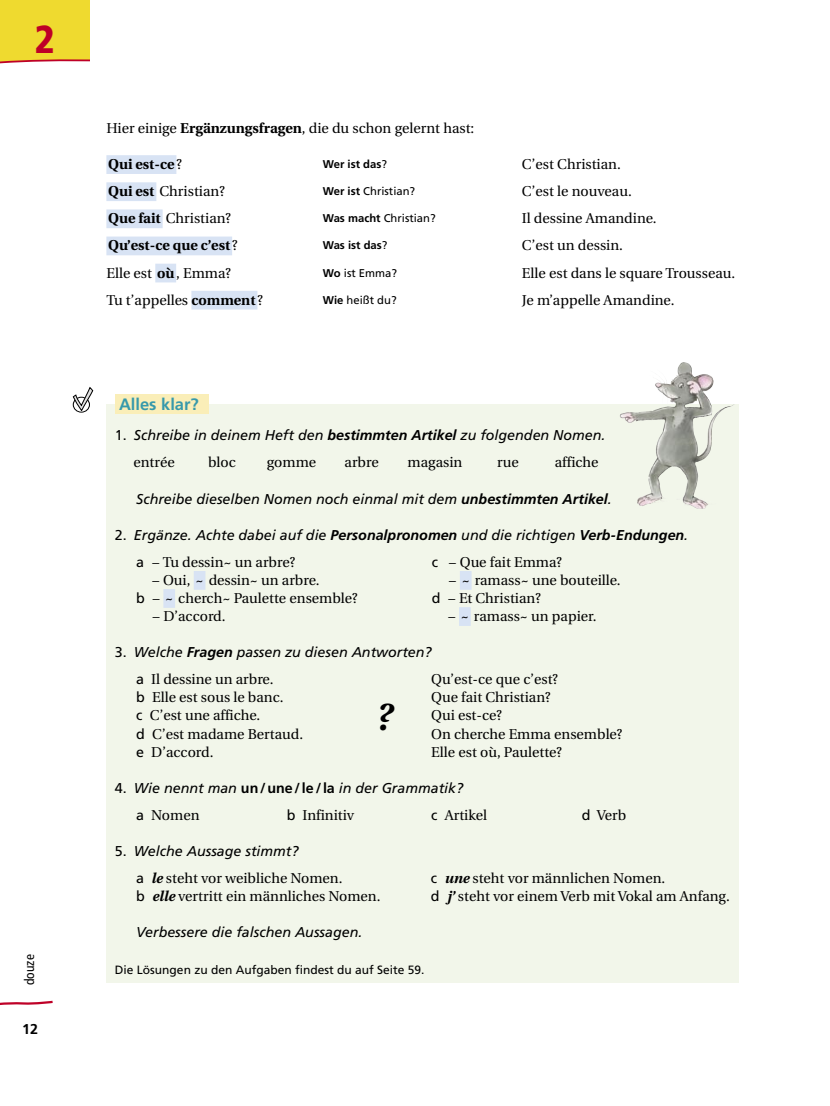
<style>
.page{position:relative;width:830px;height:1106px;background:#fff}
.page>*{position:absolute;margin:0;border:0;box-sizing:border-box;transform-origin:0 0}
.t1{font:900 condensed 39px "Frutiger";color:#be0027}
.t2{font:italic 600 37.5px "Utopia";color:#000}
.t3{font:700 16.5px "Frutiger";color:#3799ab}
.t4{font:14.25px/18px "Utopia";color:#000}
.t5{font:italic 14.25px "Frutiger";color:#000}
.t6{font:700 14.25px "Utopia";color:#000}
.t7{font:700 14.25px "Frutiger";color:#000}
.t8{font:condensed 13.5px "Frutiger";color:#000}
.t9{font:12px "Frutiger";color:#000}
.t10{font:11.25px "Frutiger";color:#000}
.t11{font:700 11.25px "Frutiger";color:#000}
.s1{font-weight:700}
.s2{font-weight:400}
.s3{font-style:normal}
.s4{font-family:"Frutiger"}
.s5{font-weight:700;font-style:normal}
.s6{font-weight:700;font-style:italic}
</style>
<div class="page">
<svg style="left:0;top:0;width:89px;height:64px;background:#eed536"></svg>
<div style="left:106px;top:155px;width:70px;height:19px;background:#d8e3f4"></div>
<div style="left:106px;top:182px;width:50px;height:19px;background:#d8e3f4"></div>
<div style="left:106px;top:209px;width:56px;height:19px;background:#d8e3f4"></div>
<div style="left:106px;top:236px;width:126px;height:19px;background:#d8e3f4"></div>
<div style="left:155px;top:264px;width:21px;height:18px;background:#d8e3f4"></div>
<div style="left:191px;top:291px;width:66px;height:18px;background:#d8e3f4"></div>
<div style="left:106px;top:404px;width:632px;height:578px;background:#f2f6ea"></div>
<div style="left:194px;top:571px;width:11px;height:19px;background:#d8e3f4"></div>
<div style="left:459px;top:571px;width:12px;height:19px;background:#d8e3f4"></div>
<div style="left:163px;top:589px;width:12px;height:19px;background:#d8e3f4"></div>
<div style="left:459px;top:607px;width:11px;height:19px;background:#d8e3f4"></div>
<div style="left:115px;top:394px;width:93px;height:20px;background:#faeeb8"></div>
<div style="left:73px;top:397px;width:17px;height:15px;border:1px solid #000;border-radius:50%"></div>
<svg style="left:73px;top:387px;width:20px;height:23px"></svg>
<img style="left:688px;top:363px;width:24px;height:16px">
<svg style="left:0;top:1000px;width:53px;height:5px"></svg>
<h1 class="t1" style="left:34px;top:16px;width:22px">2</h1>
<p class="t8" style="left:22px;top:985px;width:32px;rotate:-90deg">douze</p>
<p class="t7" style="left:22px;top:1020px;width:17px">12</p>
<p class="t4" style="left:106px;top:119px;width:369px">Hier einige <span class="s1">Ergänzungsfragen</span>, die du schon gelernt hast:</p>
<p class="t6" style="left:108px;top:156px;width:75px">Qui est-ce <span class="s2">?</span></p>
<p class="t11" style="left:322px;top:158px;width:66px">Wer ist das<span class="s2">?</span></p>
<p class="t4" style="left:521px;top:155px;width:100px">C’est Christian.</p>
<p class="t4" style="left:108px;top:183px;width:118px"><span class="s1">Qui est</span> Christian?</p>
<p class="t10" style="left:322px;top:185px;width:94px"><span class="s1">Wer ist</span> Christian?</p>
<p class="t4" style="left:521px;top:183px;width:111px">C’est le nouveau.</p>
<p class="t4" style="left:108px;top:210px;width:124px"><span class="s1">Que fait</span> Christian?</p>
<p class="t10" style="left:322px;top:212px;width:114px"><span class="s1">Was macht</span> Christian?</p>
<p class="t4" style="left:521px;top:210px;width:136px">Il dessine Amandine.</p>
<p class="t6" style="left:108px;top:237px;width:131px">Qu’est-ce que c’est <span class="s2">?</span></p>
<p class="t11" style="left:322px;top:239px;width:66px">Was ist das<span class="s2">?</span></p>
<p class="t4" style="left:521px;top:237px;width:103px">C’est un dessin.</p>
<p class="t4" style="left:106px;top:264px;width:126px">Elle est <span class="s1">où</span> , Emma?</p>
<p class="t10" style="left:322px;top:266px;width:76px"><span class="s1">Wo</span> ist Emma?</p>
<p class="t4" style="left:521px;top:264px;width:215px">Elle est dans le square Trousseau.</p>
<p class="t4" style="left:106px;top:291px;width:158px">Tu t’appelles <span class="s1">comment</span> ?</p>
<p class="t10" style="left:322px;top:293px;width:75px"><span class="s1">Wie</span> heißt du?</p>
<p class="t4" style="left:521px;top:291px;width:154px">Je m’appelle Amandine.</p>
<p class="t3" style="left:119px;top:395px;width:81px">Alles klar?</p>
<p class="t5" style="left:115px;top:427px;width:492px"><span class="s3">1.</span> Schreibe in deinem Heft den <span class="s1">bestimmten Artikel</span> zu folgenden Nomen.</p>
<p class="t4" style="left:133px;top:454px;width:43px">entrée</p>
<p class="t4" style="left:208px;top:454px;width:29px">bloc</p>
<p class="t4" style="left:267px;top:454px;width:51px">gomme</p>
<p class="t4" style="left:344px;top:454px;width:36px">arbre</p>
<p class="t4" style="left:407px;top:454px;width:56px">magasin</p>
<p class="t4" style="left:497px;top:454px;width:23px">rue</p>
<p class="t4" style="left:554px;top:454px;width:45px">affiche</p>
<p class="t5" style="left:136px;top:490px;width:477px">Schreibe dieselben Nomen noch einmal mit dem <span class="s1">unbestimmten Artikel</span>.</p>
<p class="t5" style="left:115px;top:526px;width:574px"><span class="s3">2.</span> Ergänze. Achte dabei auf die <span class="s1">Personalpronomen</span> und die richtigen <span class="s1">Verb-Endungen</span>.</p>
<p class="t4" style="left:152px;top:553px;width:169px;text-indent:-16px"><span class="s4">a</span> − Tu dessin~ un arbre?<br>− Oui, ~ dessin~ un arbre.</p>
<p class="t4" style="left:448px;top:553px;width:173px;text-indent:-17px"><span class="s4">c</span> − Que fait Emma?<br>− ~ ramass~ une bouteille.</p>
<p class="t4" style="left:152px;top:589px;width:207px;text-indent:-16px"><span class="s4">b</span> − ~ cherch~ Paulette ensemble? − D’accord.</p>
<p class="t4" style="left:447px;top:589px;width:150px;text-indent:-16px"><span class="s4">d</span> − Et Christian?<br>− ~ ramass~ un papier.</p>
<p class="t5" style="left:115px;top:644px;width:318px"><span class="s3">3.</span> Welche <span class="s1">Fragen</span> passen zu diesen Antworten?</p>
<p class="t4" style="left:136px;top:670px;width:168px"><span class="s4">a</span> Il dessine un arbre.<br><span class="s4">b</span> Elle est sous le banc.<br><span class="s4">c</span> C’est une affiche.<br><span class="s4">d</span> C’est madame Bertaud. <span class="s4">e</span> D’accord.</p>
<p class="t4" style="left:431px;top:670px;width:193px">Qu’est-ce que c’est?<br>Que fait Christian?<br>Qui est-ce?<br>On cherche Emma ensemble?<br>Elle est où, Paulette?</p>
<p class="t5" style="left:115px;top:779px;width:350px"><span class="s3">4.</span> Wie nennt man <span class="s5">un / une / le / la</span> in der Grammatik?</p>
<p class="t4" style="left:136px;top:806px;width:65px"><span class="s4">a</span> Nomen</p>
<p class="t4" style="left:286px;top:806px;width:69px"><span class="s4">b</span> Infinitiv</p>
<p class="t4" style="left:431px;top:806px;width:57px"><span class="s4">c</span> Artikel</p>
<p class="t4" style="left:581px;top:806px;width:46px"><span class="s4">d</span> Verb</p>
<p class="t5" style="left:115px;top:842px;width:185px"><span class="s3">5.</span> Welche Aussage stimmt?</p>
<p class="t4" style="left:136px;top:869px;width:246px"><span class="s4">a</span> <span class="s6">le</span> steht vor weibliche Nomen.<br><span class="s4">b</span> <span class="s6">elle</span> vertritt ein männliches Nomen.</p>
<p class="t4" style="left:430px;top:869px;width:300px"><span class="s4">c</span> <span class="s6">une</span> steht vor männlichen Nomen.<br><span class="s4">d</span> <span class="s6">j’</span> steht vor einem Verb mit Vokal am Anfang.</p>
<p class="t5" style="left:136px;top:924px;width:227px">Verbessere die falschen Aussagen.</p>
<p class="t9" style="left:115px;top:962px;width:311px">Die Lösungen zu den Aufgaben findest du auf Seite 59.</p>
<h2 class="t2" style="left:374px;top:695px;width:19px">?</h2>
</div>
